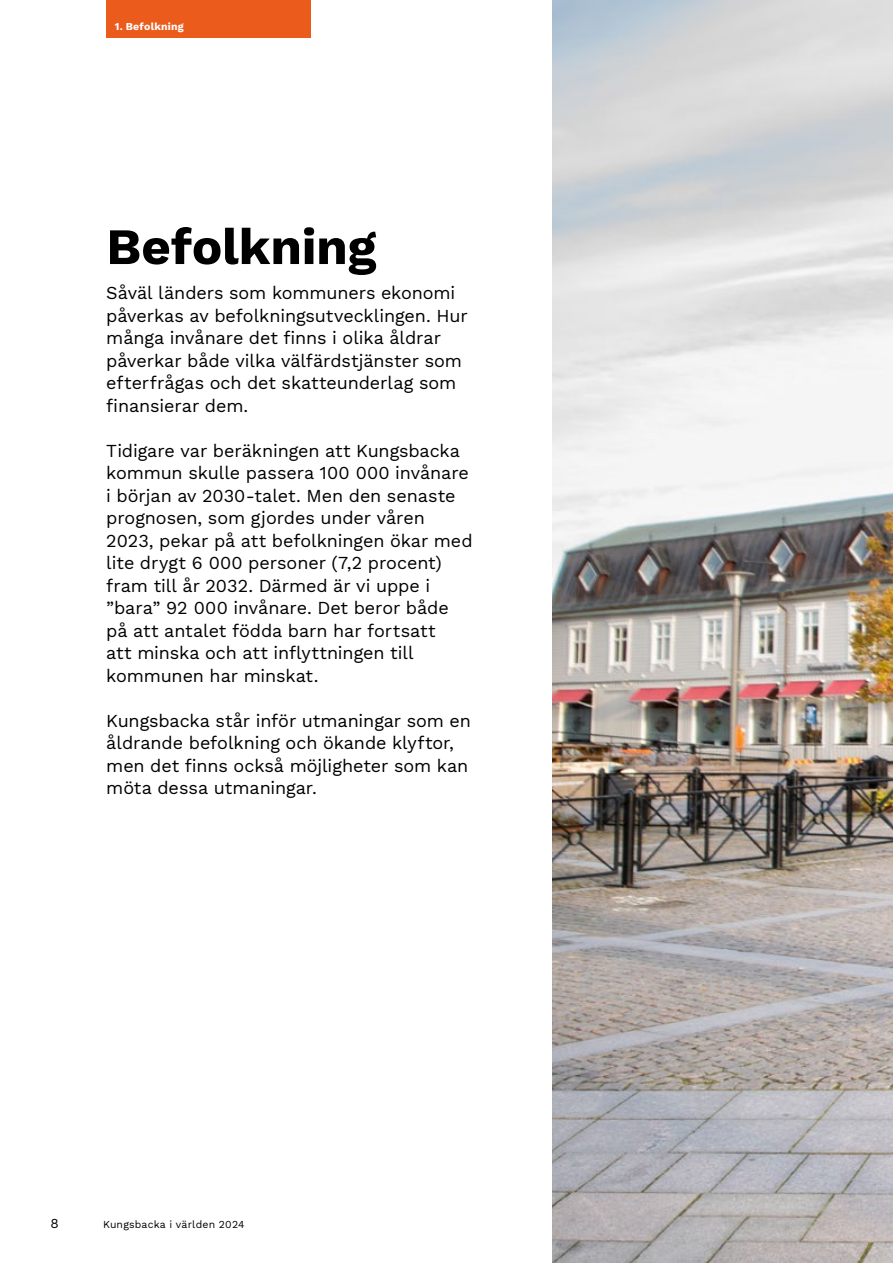
<style>
.page{position:relative;width:893px;height:1263px;background:#fff}
.page>*{position:absolute;margin:0;border:0;box-sizing:border-box;transform-origin:0 0}
.Rubrik_2{font:700 51px "Work Sans";letter-spacing:-.005em;color:#000}
.Ingress{font:18px/22.5px "Work Sans";letter-spacing:-.005em;color:#000}
.t1{font:13.5px "Work Sans";color:#000}
.t2{font:10.5px "Work Sans";letter-spacing:.02em;color:#000}
.t3{font:700 10.5px "Work Sans";letter-spacing:.025em;color:#fff}
</style>
<div class="page">
<img style="left:553px;top:0;width:340px;height:1263px">
<div style="left:106px;top:0;width:204px;height:38px;background:#eb5b1b"></div>
<p class="t3" style="left:115px;top:20px;width:71px">1. Befolkning</p>
<h1 class="Rubrik_2" style="left:106px;top:217px;width:272px">Befolkning</h1>
<p class="Ingress" style="left:106px;top:281px;width:363px">Såväl länders som kommuners ekonomi påverkas av befolkningsutvecklingen. Hur många invånare det finns i olika åldrar påverkar både vilka välfärdstjänster som efterfrågas och det skatteunderlag som finansierar dem.</p>
<p class="Ingress" style="left:106px;top:439px;width:368px">Tidigare var beräkningen att Kungsbacka kommun skulle passera 100 000 invånare i början av 2030-talet. Men den senaste prognosen, som gjordes under våren 2023, pekar på att befolkningen ökar med lite drygt 6 000 personer (7,2 procent) fram till år 2032. Därmed är vi uppe i ”bara” 92 000 invånare. Det beror både på att antalet födda barn har fortsatt<br>att minska och att inflyttningen till kommunen har minskat.</p>
<p class="Ingress" style="left:106px;top:709px;width:366px">Kungsbacka står inför utmaningar som en åldrande befolkning och ökande klyftor, men det finns också möjligheter som kan möta dessa utmaningar.</p>
<p class="t1" style="left:51px;top:1213px;width:10px">8</p>
<p class="t2" style="left:103px;top:1216px;width:143px">Kungsbacka i världen 2024</p>
</div>
